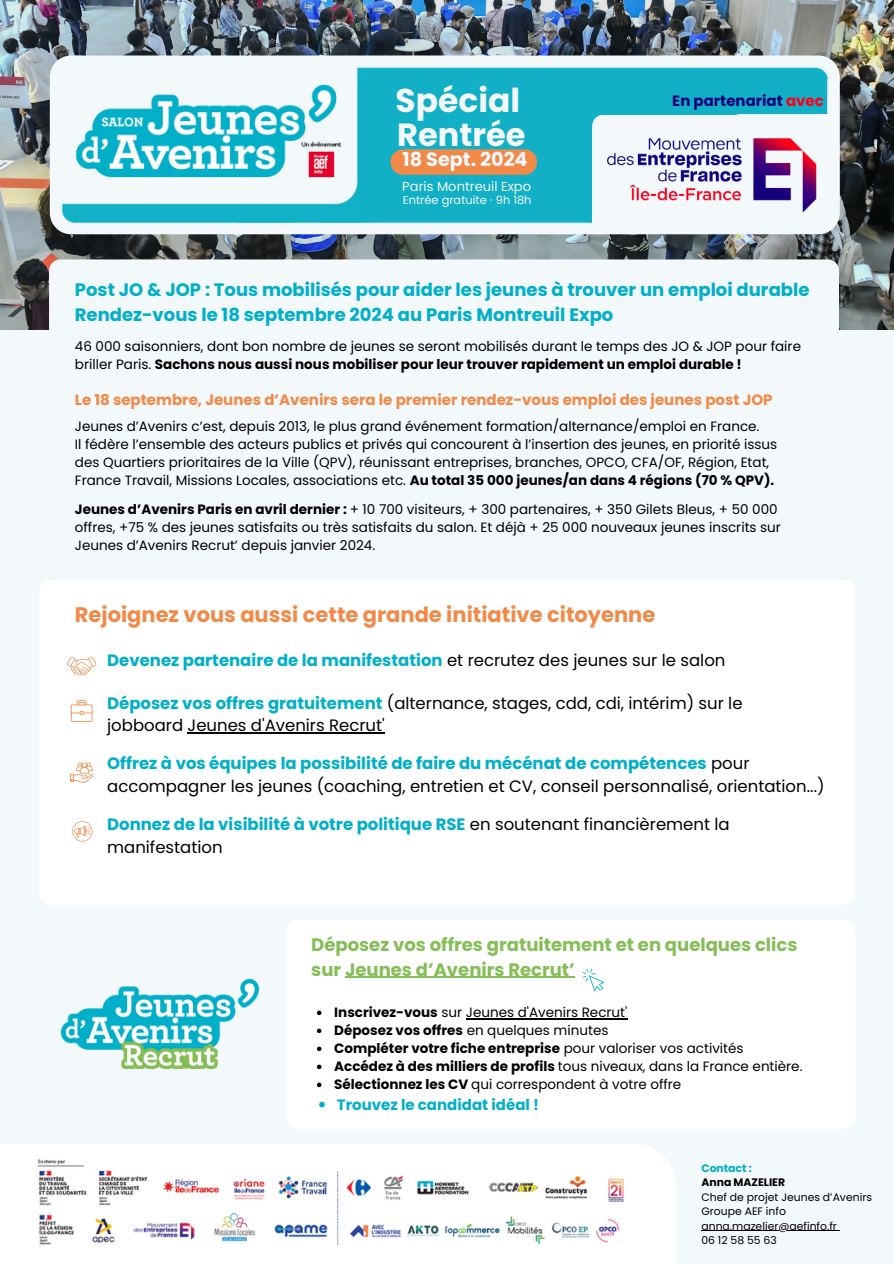
<style>
.page{position:relative;width:894px;height:1264px;background:#fff}
.page>*{position:absolute;margin:0;border:0;box-sizing:border-box;transform-origin:0 0}
.t1{font:700 33px "Poppins";color:#f4f8fb}
.t2{font:700 32.1px "Poppins";color:#f4f8fb}
.t3{font:700 21px "Poppins";color:#f18a48}
.t4{font:700 19.2px "Poppins";color:#f4f8fb}
.t5{font:700 18px/24.8px "Poppins";color:#00afc8}
.t6{font:700 18px/24.8px "Poppins";color:#85be57}
.t7{font:16.5px/22.5px "Poppins";color:#000}
.t8{font:700 16.5px "Poppins";color:#00afc8}
.t9{font:700 15px "Poppins";color:#f18a48}
.t10{font:700 15px "Poppins";color:#00afc8}
.t11{font:700 15px "Poppins";color:#13007d}
.t12{font:13.5px/18px "Poppins";color:#000}
.t13{font:700 13.5px "Poppins";color:#000}
.t14{font:13.05px "Poppins";color:#f4f8fb}
.t15{font:11.4px "Poppins";color:#f4f8fb}
.t16{font:10.8px/14.4px "Poppins";color:#000}
.t17{font:700 10.8px "Poppins";color:#000}
.t18{font:700 10.8px "Poppins";color:#00afc8}
.s1{color:#fc001b}
.s2{font-family:"Noto Sans"}
.s3{font-weight:700}
.s4{font-weight:400;color:#000}
.s5{font-weight:700;color:#00afc8}
.s6{font-weight:400}
</style>
<div class="page">
<div style="left:0;top:0;width:893px;height:1263px;background:#f3f8fb"></div>
<div style="left:286px;top:919px;width:569px;height:209px;background:#fff;border-radius:11px"></div>
<img style="left:0;top:0;width:893px;height:329px">
<img style="left:50px;top:55px;width:789px;height:179px;border-radius:21px">
<div style="left:0;top:1143px;width:676px;height:120px;background:#fff"></div>
<div style="left:49px;top:259px;width:789px;height:148px;background:#f3f8fb;border-radius:11px"></div>
<div style="left:39px;top:580px;width:815px;height:324px;background:#fff;border-radius:11px"></div>
<hr style="left:345px;top:976px;width:229px;height:1px;background:#85be57">
<svg style="left:317px;top:1010px;width:4px;height:5px"></svg>
<hr style="left:465px;top:1018px;width:162px;height:1px;background:#000">
<svg style="left:317px;top:1028px;width:4px;height:5px"></svg>
<svg style="left:317px;top:1046px;width:4px;height:5px"></svg>
<svg style="left:317px;top:1064px;width:4px;height:5px"></svg>
<svg style="left:317px;top:1082px;width:4px;height:5px"></svg>
<svg style="left:319px;top:1101px;width:6px;height:6px"></svg>
<svg style="left:582px;top:969px;width:23px;height:23px"></svg>
<svg style="left:71px;top:700px;width:21px;height:21px"></svg>
<svg style="left:67px;top:656px;width:29px;height:19px"></svg>
<svg style="left:70px;top:762px;width:23px;height:20px"></svg>
<svg style="left:72px;top:821px;width:20px;height:20px"></svg>
<img style="left:61px;top:979px;width:197px;height:89px">
<img style="left:37px;top:1159px;width:587px;height:86px">
<div style="left:358px;top:72px;width:468px;height:148px;background:#11b0c6;border-radius:10px"></div>
<svg style="left:390px;top:149px;width:147px;height:26px;background:#e38c4f"></svg>
<div style="left:592px;top:115px;width:212px;height:98px;background:#f4f8fb;border-radius:11px"></div>
<div style="left:592px;top:128px;width:228px;height:104px;background:#f3f8fb"></div>
<hr style="left:187px;top:732px;width:197px;height:1px;background:#000">
<hr style="left:701px;top:1230px;width:135px;height:1px;background:#000">
<div style="left:737px;top:115px;width:93px;height:108px;background:#f3f8fb"></div>
<img style="left:599px;top:128px;width:243px;height:98px;border-radius:9px">
<p class="t1" style="left:395px;top:77px;width:126px">Spécial</p>
<p class="t11" style="left:672px;top:91px;width:153px">En partenariat <span class="s1">avec</span></p>
<p class="t2" style="left:397px;top:112px;width:130px">Rentrée</p>
<p class="t14" style="left:402px;top:177px;width:130px">Paris Montreuil Expo</p>
<p class="t15" style="left:403px;top:192px;width:130px">Entrée gratuite <span class="s2">⸱</span> 9h 18h</p>
<p class="t4" style="left:402px;top:146px;width:126px">18 Sept. 2024</p>
<h4 class="t5" style="left:75px;top:277px;width:736px">Post JO &amp; JOP : Tous mobilisés pour aider les jeunes à trouver un emploi durable<br>Rendez-vous le 18 septembre 2024 au Paris Montreuil Expo</h4>
<p class="t12" style="left:75px;top:337px;width:727px">46 000 saisonniers, dont bon nombre de jeunes se seront mobilisés durant le temps des JO &amp; JOP pour faire briller Paris. <span class="s3">Sachons nous aussi nous mobiliser pour leur trouver rapidement un emploi durable !</span></p>
<p class="t9" style="left:75px;top:390px;width:699px">Le 18 septembre, Jeunes d’Avenirs sera le premier rendez-vous emploi des jeunes post JOP</p>
<p class="t12" style="left:75px;top:417px;width:685px">Jeunes d’Avenirs c’est, depuis 2013, le plus grand événement formation/alternance/emploi en France.</p>
<h4 class="t12" style="left:75px;top:435px;width:703px">Il fédère l’ensemble des acteurs publics et privés qui concourent à l’insertion des jeunes, en priorité issus des Quartiers prioritaires de la Ville (QPV), réunissant entreprises, branches, OPCO, CFA/OF, Région, Etat,<br>France Travail, Missions Locales, associations etc. <span class="s3">Au total 35 000 jeunes/an dans 4 régions (70 % QPV).</span></h4>
<p class="t12" style="left:75px;top:500px;width:707px"><span class="s3">Jeunes d’Avenirs Paris en avril dernier :</span> + 10 700 visiteurs, + 300 partenaires, + 350 Gilets Bleus, + 50 000 offres, +75 % des jeunes satisfaits ou très satisfaits du salon. Et déjà + 25 000 nouveaux jeunes inscrits sur<br>Jeunes d’Avenirs Recrut’ depuis janvier 2024.</p>
<p class="t3" style="left:75px;top:600px;width:582px">Rejoignez vous aussi cette grande initiative citoyenne</p>
<p class="t8" style="left:107px;top:649px;width:619px">Devenez partenaire de la manifestation <span class="s4">et recrutez des jeunes sur le salon</span></p>
<p class="t7" style="left:107px;top:691px;width:636px"><span class="s5">Déposez vos offres gratuitement</span> (alternance, stages, cdd, cdi, intérim) sur le jobboard Jeunes d'Avenirs Recrut'</p>
<h2 class="t7" style="left:107px;top:752px;width:718px"><span class="s5">Offrez à vos équipes la possibilité de faire du mécénat de compétences</span> pour accompagner les jeunes (coaching, entretien et CV, conseil personnalisé, orientation...)</h2>
<p class="t7" style="left:107px;top:813px;width:623px"><span class="s5">Donnez de la visibilité à votre politique RSE</span> en soutenant financièrement la manifestation</p>
<h1 class="t6" style="left:311px;top:932px;width:487px">Déposez vos offres gratuitement et en quelques clics sur Jeunes d’Avenirs Recrut’</h1>
<h2 class="t12" style="left:334px;top:1003px;width:294px"><span class="s3">Inscrivez-vous</span> sur Jeunes d'Avenirs Recrut'</h2>
<p class="t12" style="left:334px;top:1021px;width:276px"><span class="s3">Déposez vos offres</span> en quelques minutes</p>
<p class="t13" style="left:334px;top:1039px;width:411px">Compléter votre fiche entreprise <span class="s6">pour valoriser vos activités</span></p>
<h5 class="t12" style="left:334px;top:1057px;width:469px"><span class="s3">Accédez à des milliers de profils</span> tous niveaux, dans la France entière.</h5>
<p class="t12" style="left:334px;top:1075px;width:348px"><span class="s3">Sélectionnez les CV</span> qui correspondent à votre offre</p>
<h3 class="t10" style="left:337px;top:1093px;width:204px">Trouvez le candidat idéal !</h3>
<h4 class="t18" style="left:701px;top:1160px;width:52px">Contact :</h4>
<p class="t17" style="left:701px;top:1174px;width:85px">Anna MAZELIER</p>
<h3 class="t16" style="left:701px;top:1189px;width:172px">Chef de projet Jeunes d’Avenirs<br>Groupe AEF info</h3>
<p class="t16" style="left:701px;top:1218px;width:137px">anna.mazelier@aefinfo.fr</p>
<p class="t16" style="left:701px;top:1232px;width:77px">06 12 58 55 63</p>
</div>
